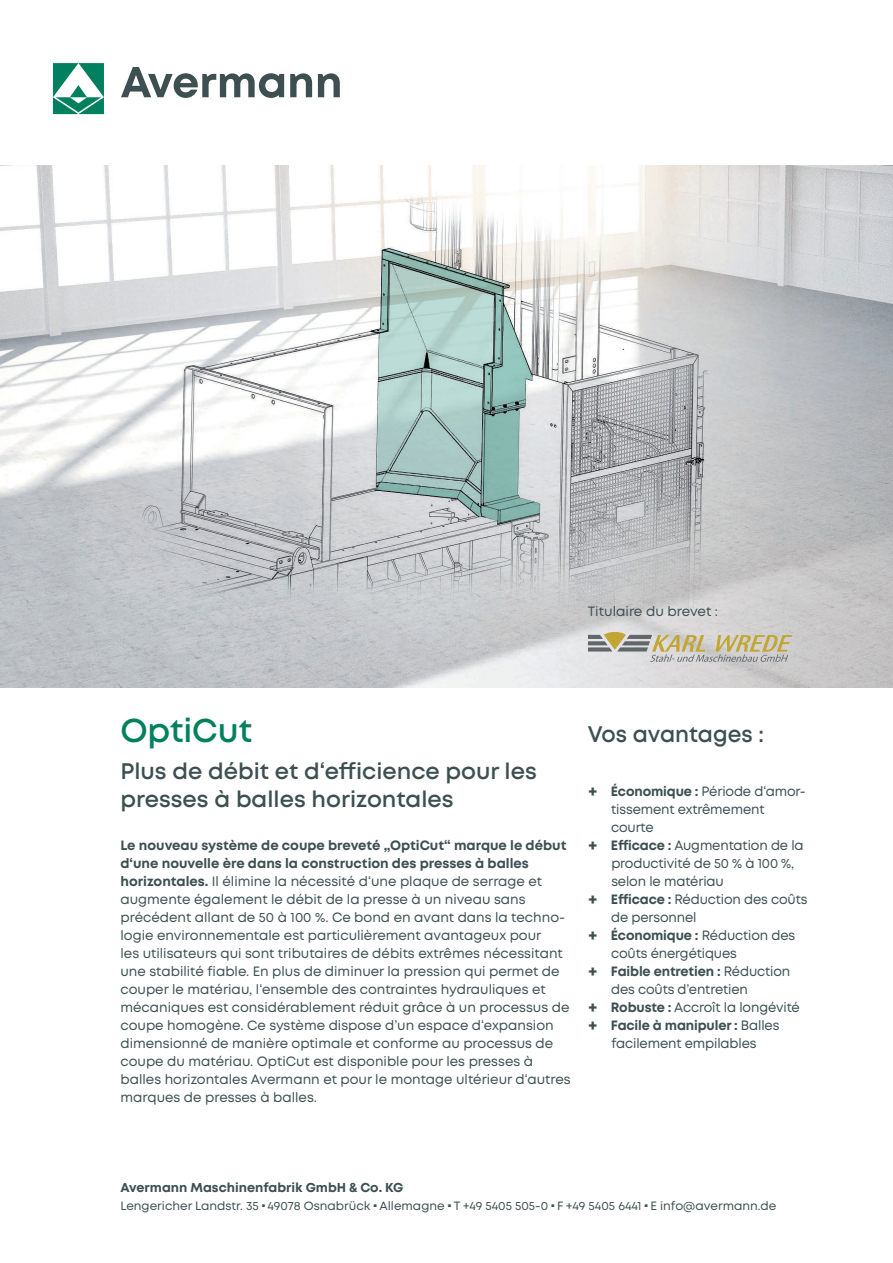
<style>
.page{position:relative;width:893px;height:1263px;background:#fff}
.page>*{position:absolute;margin:0;border:0;box-sizing:border-box;transform-origin:0 0}
._03_Headline_22pt{font:600 33px "Mont";letter-spacing:-.005em;color:#00805f}
._04_Subhead_15pt{font:600 22.5px/28.5px "Mont";color:#3d4f51}
._03_Headline_22pt-2{font:600 22.5px "Mont";color:#3d4f51}
._01_Fließtext_9pt{font:13.5px/18px "Mont";color:#3d4f51}
.Vorteile_5mm{font:13.5px/18px "Mont";letter-spacing:-.01em;color:#3d4f51}
.t1{font:700 12.9px "Mont";color:#3d4f51}
.t2{font:12px "Mont";color:#3d4f51}
.s1{font-weight:700}
.s2{font-weight:700;font-size:16.5px}
</style>
<div class="page">
<img style="left:0;top:166px;width:893px;height:522px">
<svg style="left:588px;top:632px;width:204px;height:30px;background:#c3bda9"></svg>
<svg style="left:53px;top:63px;width:51px;height:51px"></svg>
<svg style="left:121px;top:67px;width:219px;height:31px"></svg>
<p class="_01_Fließtext_9pt" style="left:588px;top:602px;width:132px">Titulaire du brevet :</p>
<p class="_03_Headline_22pt" style="left:120px;top:709px;width:133px">OptiCut</p>
<p class="_04_Subhead_15pt" style="left:120px;top:757px;width:418px">Plus de débit et d‘efficience pour les presses à balles horizontales</p>
<p class="_01_Fließtext_9pt" style="left:120px;top:836px;width:452px"><span class="s1">Le nouveau système de coupe breveté „OptiCut“ marque le début d‘une nouvelle ère dans la construction des presses à balles horizontales.</span> Il élimine la nécessité d‘une plaque de serrage et augmente également le débit de la presse à un niveau sans précédent allant de 50 à 100 %. Ce bond en avant dans la techno&shy;logie environnementale est particulièrement avantageux pour<br>les utilisateurs qui sont tributaires de débits extrêmes nécessitant une stabilité fiable. En plus de diminuer la pression qui permet de couper le matériau, l‘ensemble des contraintes hydrauliques et mécaniques est considérablement réduit grâce à un processus de coupe homogène. Ce système dispose d’un espace d‘expansion dimensionné de manière optimale et conforme au processus de coupe du matériau. OptiCut est disponible pour les presses à balles horizontales Avermann et pour le montage ultérieur d‘autres marques de presses à balles.</p>
<p class="_03_Headline_22pt-2" style="left:588px;top:719px;width:178px">Vos avantages :</p>
<p class="Vorteile_5mm" style="left:611px;top:782px;width:196px;text-indent:-23px"><span class="s2">+</span> <span class="s1">Économique :</span> Période d‘amor&shy;tissement extrêmement courte</p>
<p class="Vorteile_5mm" style="left:611px;top:836px;width:194px;text-indent:-23px"><span class="s2">+</span> <span class="s1">Efficace :</span> Augmentation de la productivité de 50 % à 100 %, selon le matériau</p>
<p class="Vorteile_5mm" style="left:611px;top:890px;width:198px;text-indent:-23px"><span class="s2">+</span> <span class="s1">Efficace :</span> Réduction des coûts de personnel</p>
<p class="Vorteile_5mm" style="left:611px;top:926px;width:186px;text-indent:-23px"><span class="s2">+</span> <span class="s1">Économique :</span> Réduction des coûts énergétiques</p>
<p class="Vorteile_5mm" style="left:611px;top:962px;width:181px;text-indent:-23px"><span class="s2">+</span> <span class="s1">Faible entretien :</span> Réduction des coûts d’entretien</p>
<p class="Vorteile_5mm" style="left:588px;top:998px;width:213px"><span class="s2">+</span> <span class="s1">Robuste :</span> Accroît la longévité</p>
<p class="Vorteile_5mm" style="left:588px;top:1016px;width:192px;text-align:center"><span class="s2">+</span> <span class="s1">Facile à manipuler :</span> Balles facilement empilables</p>
<p class="t1" style="left:120px;top:1179px;width:285px">Avermann Maschinenfabrik GmbH &amp; Co. KG</p>
<p class="t2" style="left:120px;top:1198px;width:657px">Lengericher Landstr. 35 ■ 49078 Osnabrück ■ Allemagne ■ T +49 5405 505-0 ■ F +49 5405 6441 ■ E info@avermann.de</p>
</div>
